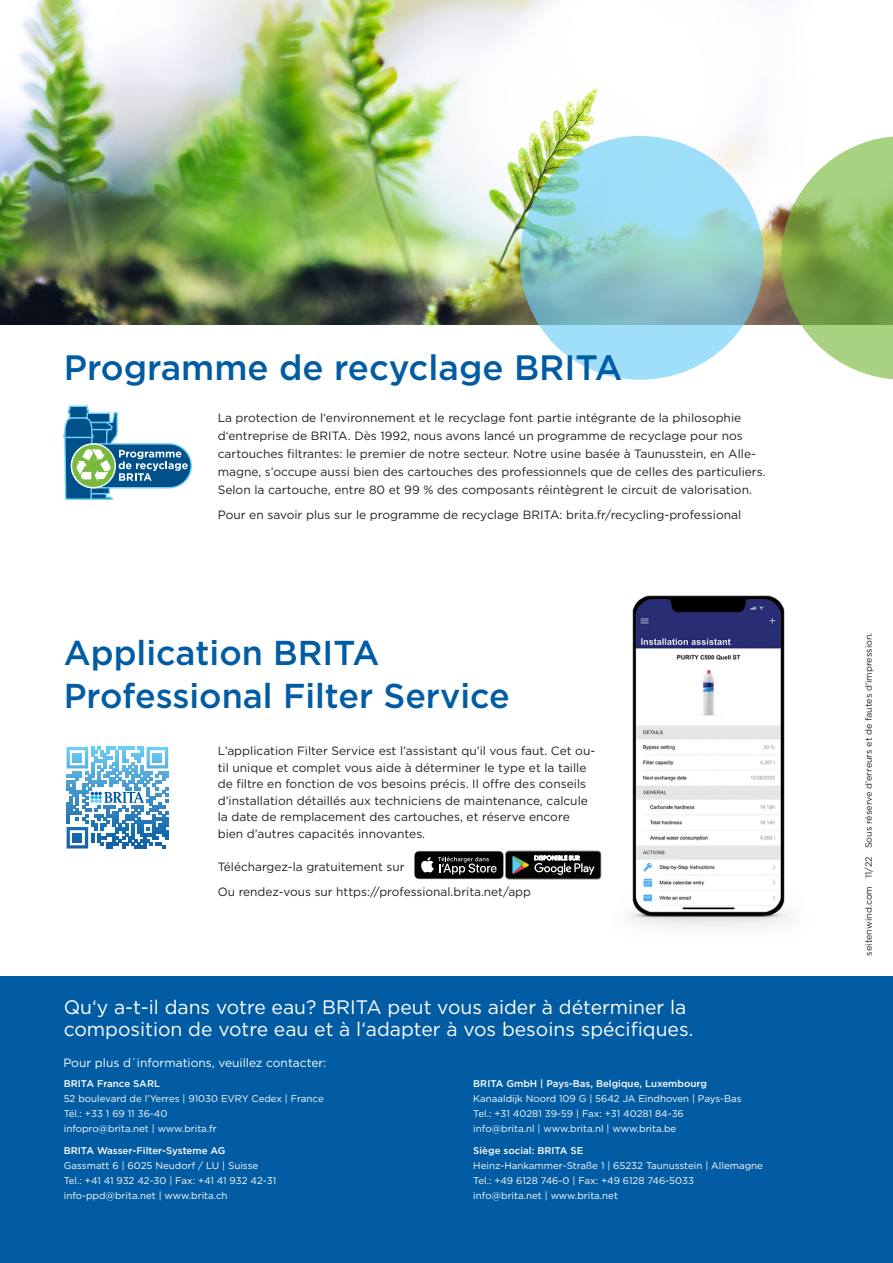
<style>
.page{position:relative;width:893px;height:1263px;background:#fff}
.page>*{position:absolute;margin:0;border:0;box-sizing:border-box;transform-origin:0 0}
.t1{font:500 35.25px "Gotham";color:#015ca3}
.t2{font:500 34.5px/43.5px "Gotham";color:#015ca3}
.t3{font:19.5px/22.5px "Gotham";color:#fff}
.t4{font:12px/16.5px "Gotham";color:#231f20}
.t5{font:12px "Gotham";color:#fff}
.t6{font:9.75px/15px "Gotham";color:#fff}
.t7{font:500 9.75px "Gotham";color:#fff}
.t8{font:9px "Gotham";color:#231f20}
</style>
<div class="page">
<img style="left:0;top:0;width:781px;height:324px">
<svg style="left:781px;top:136px;width:112px;height:244px"></svg>
<svg style="left:520px;top:136px;width:244px;height:244px;background:#94d1dd"></svg>
<svg style="left:67px;top:747px;width:101px;height:101px"></svg>
<svg style="left:91px;top:792px;width:53px;height:11px"></svg>
<img style="left:508px;top:595px;width:282px;height:332px">
<div style="left:0;top:977px;width:893px;height:286px;background:#015ca3"></div>
<svg style="left:414px;top:851px;width:187px;height:28px;background:#373837"></svg>
<svg style="left:63px;top:405px;width:125px;height:95px"></svg>
<h1 class="t1" style="left:64px;top:344px;width:560px">Programme de recyclage BRITA</h1>
<p class="t4" style="left:218px;top:408px;width:549px;line-height:18px">La protection de l‘environnement et le recyclage font partie intégrante de la philosophie d‘entreprise de BRITA. Dès 1992, nous avons lancé un programme de recyclage pour nos cartouches filtrantes: le premier de notre secteur. Notre usine basée à Taunusstein, en Alle&shy;magne, s’occupe aussi bien des cartouches des professionnels que de celles des particuliers.<br>Selon la cartouche, entre 80 et 99 % des composants réintègrent le circuit de valorisation.</p>
<p class="t4" style="left:218px;top:506px;width:525px">Pour en savoir plus sur le programme de recyclage BRITA: brita.fr/recycling-professional</p>
<h2 class="t2" style="left:64px;top:630px;width:447px">Application BRITA<br>Professional Filter Service</h2>
<p class="t4" style="left:218px;top:742px;width:379px">L’application Filter Service est l’assistant qu’il vous faut. Cet ou&shy;til unique et complet vous aide à déterminer le type et la taille de filtre en fonction de vos besoins précis. Il offre des conseils d’installation détaillés aux techniciens de maintenance, calcule la date de remplacement des cartouches, et réserve encore bien d’autres capacités innovantes.</p>
<p class="t4" style="left:218px;top:858px;width:188px">Téléchargez-la gratuitement sur</p>
<p class="t4" style="left:218px;top:883px;width:315px">Ou rendez-vous sur https://professional.brita.net/app</p>
<h3 class="t3" style="left:64px;top:995px;width:631px">Qu‘y a-t-il dans votre eau? BRITA peut vous aider à déterminer la composition de votre eau et à l‘adapter à vos besoins spécifiques.</h3>
<p class="t5" style="left:63px;top:1055px;width:264px">Pour plus d´informations, veuillez contacter:</p>
<p class="t7" style="left:64px;top:1077px;width:98px">BRITA France SARL</p>
<p class="t6" style="left:64px;top:1091px;width:262px">52 boulevard de l’Yerres | 91030 EVRY Cedex | France<br>Tél.: +33 1 69 11 36-40<br>infopro@brita.net | www.brita.fr</p>
<p class="t7" style="left:64px;top:1144px;width:163px">BRITA Wasser-Filter-Systeme AG</p>
<p class="t6" style="left:64px;top:1158px;width:214px">Gassmatt 6 | 6025 Neudorf / LU | Suisse<br>Tel.: +41 41 932 42-30 | Fax: +41 41 932 42-31 info-ppd@brita.net | www.brita.ch</p>
<p class="t7" style="left:473px;top:1077px;width:235px">BRITA GmbH | Pays-Bas, Belgique, Luxembourg</p>
<p class="t6" style="left:473px;top:1091px;width:270px">Kanaaldijk Noord 109 G | 5642 JA Eindhoven | Pays-Bas<br>Tel.: +31 40281 39-59 | Fax: +31 40281 84-36 info@brita.nl | www.brita.nl | www.brita.be</p>
<p class="t7" style="left:473px;top:1144px;width:112px">Siège social: BRITA SE</p>
<p class="t6" style="left:473px;top:1158px;width:291px">Heinz-Hankammer-Straße 1 | 65232 Taunusstein | Allemagne<br>Tel.: +49 6128 746-0 | Fax: +49 6128 746-5033 info@brita.net | www.brita.net</p>
<p class="t8" style="left:863px;top:955px;width:324px;rotate:-90deg">seitenwind.com 11/22 Sous réserve d’erreurs et de fautes d’impression.</p>
</div>
